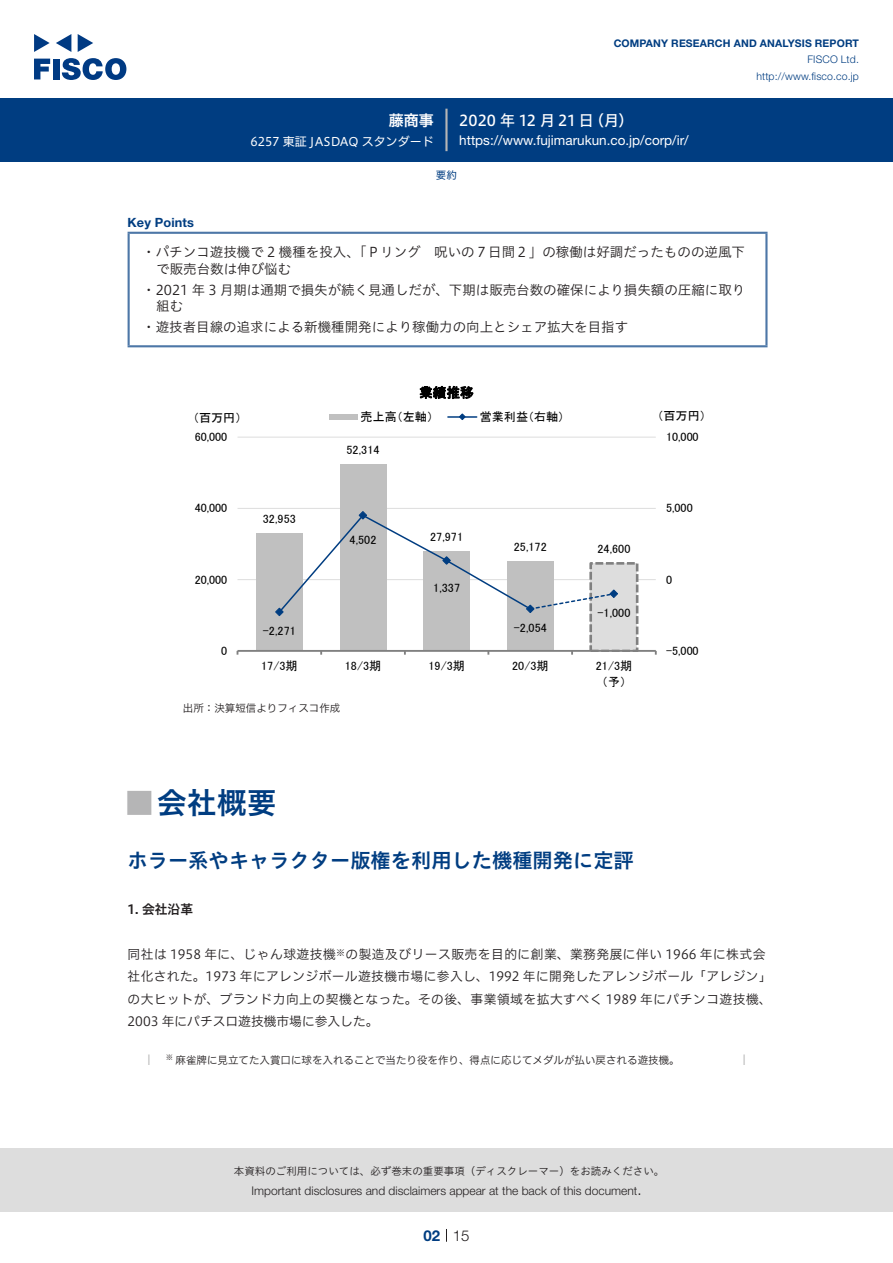
<style>
.page{position:relative;width:893px;height:1263px;background:#fff}
.page>*{position:absolute;margin:0;border:0;box-sizing:border-box;transform-origin:0 0}
.t1{font:30px "Hiragino UD Sans Std N W6";color:#003d81}
.t2{font:700 24px "Koz Go Pro";color:#b5b5b6}
.t3{font:20.25px "Hiragino UD Sans Std W6";color:#003d81}
.t4{font:15px "Hiragino UD Sans F Std N W5";letter-spacing:.005em;color:#fff}
.t5{font:300 15px "Helvetica Neue LT Std";color:#231f20}
.t6{font:15px "Hiragino UD Sans F Std N W6";color:#fff}
.t7{font:700 15px "Helvetica Neue LT Std";color:#003d81}
.t8{font:13.5px/16.5px "Hiragino UD Sans Std W3";color:#231f20}
.t9{font:13.5px "Helvetica Neue LT Std";color:#fff}
.t10{font:13.5px "MS P Gothic";color:#000}
.t11{font:12.75px/22.5px "Hiragino UD Sans F Std N W3";letter-spacing:.04em;color:#231f20}
.t12{font:700 12.75px "Helvetica Neue LT Std";letter-spacing:.015em;color:#003d81}
.t13{font:12.75px "Hiragino UD Sans F Std N W6";color:#231f20}
.t14{font:12.15px "MS P Gothic";color:#000}
.t15{font:12px "MS P Gothic";letter-spacing:.005em;color:#000}
.t16{font:300 12px "Helvetica Neue LT Std";color:#231f20}
.t17{font:12px "Hiragino UD Sans F Std N W4";color:#fff}
.t18{font:10.5px "Hiragino UD Sans F Std N W3";color:#231f20}
.t19{font:10.5px "Hiragino UD Sans Std W3";color:#231f20}
.t20{font:700 10.5px "Helvetica Neue LT Std";letter-spacing:.015em;color:#003d81}
.t21{font:300 10.5px/16.5px "Helvetica Neue LT Std";letter-spacing:.015em;color:#003d81;text-align:right}
.t22{font:10.5px "Hiragino UD Sans F Std N W4";color:#003d81}
.t23{font:8.85px "Hiragino UD Sans F Std N W3";color:#231f20}
.t24{font:7.35px "Hiragino UD Sans F Std N W3";color:#231f20}
</style>
<div class="page">
<div style="left:0;top:1148px;width:893px;height:64px;background:#ddd"></div>
<svg style="left:34px;top:59px;width:16px;height:20px"></svg>
<div style="left:53px;top:59px;width:6px;height:20px;background:#003a83"></div>
<svg style="left:62px;top:58px;width:64px;height:22px"></svg>
<svg style="left:34px;top:34px;width:16px;height:18px"></svg>
<svg style="left:78px;top:34px;width:15px;height:18px"></svg>
<svg style="left:56px;top:34px;width:15px;height:18px"></svg>
<div style="left:0;top:98px;width:893px;height:64px;background:#003d81"></div>
<hr style="left:445px;top:109px;width:3px;height:42px;background:#b5b5b6">
<svg style="left:446px;top:1229px;width:1px;height:13px"></svg>
<hr style="left:128px;top:234px;width:2px;height:111px;background:#4d77a7">
<hr style="left:128px;top:232px;width:639px;height:2px;background:#4d77a7">
<hr style="left:765px;top:234px;width:2px;height:111px;background:#4d77a7">
<hr style="left:128px;top:345px;width:639px;height:2px;background:#4d77a7">
<hr style="left:237px;top:579px;width:419px;height:1px;background:#ddd">
<hr style="left:237px;top:508px;width:419px;height:1px;background:#ddd">
<hr style="left:237px;top:437px;width:419px;height:1px;background:#ddd">
<div style="left:256px;top:534px;width:47px;height:117px;background:#c0c0c0"></div>
<div style="left:340px;top:464px;width:46px;height:187px;background:#c0c0c0"></div>
<div style="left:423px;top:551px;width:47px;height:100px;background:#c0c0c0"></div>
<div style="left:507px;top:561px;width:47px;height:90px;background:#c0c0c0"></div>
<div style="left:591px;top:563px;width:46px;height:88px;background:#ddd"></div>
<div style="left:589px;top:562px;width:49px;height:90px;border:3px dashed #808080"></div>
<hr style="left:237px;top:650px;width:419px;height:2px;background:#808080">
<svg style="left:275px;top:510px;width:344px;height:107px"></svg>
<div style="left:329px;top:414px;width:29px;height:6px;background:#c0c0c0"></div>
<hr style="left:448px;top:416px;width:29px;height:2px;background:#003d81">
<svg style="left:458px;top:413px;width:8px;height:7px"></svg>
<svg style="left:148px;top:1054px;width:2px;height:11px"></svg>
<svg style="left:743px;top:1054px;width:2px;height:11px"></svg>
<p class="t6" style="left:389px;top:109px;width:46px">藤商事</p>
<p class="t17" style="left:250px;top:132px;width:185px">6257 東証 JASDAQ スタンダード</p>
<p class="t20" style="left:614px;top:37px;width:247px">COMPANY RESEARCH AND ANALYSIS REPORT</p>
<p class="t21" style="left:756px;top:51px;width:104px">FISCO Ltd. http://www.fisco.co j p.</p>
<p class="t4" style="left:589px;top:109px;width:46px">（月(</p>
<p class="t4" style="left:459px;top:109px;width:136px">2020 年 12 月 21日</p>
<p class="t9" style="left:459px;top:132px;width:231px">https://www.fujimarukun.co j p. /corp /i r/</p>
<p class="t22" style="left:436px;top:167px;width:22px">要約</p>
<p class="t12" style="left:128px;top:215px;width:68px">Key Points</p>
<p class="t8" style="left:156px;top:243px;width:590px;text-indent:-14px">・パチンコ遊技機で 2 機種を投入、「Ｐリング　呪いの７日間２」の稼働は好調だったものの逆風下で販売台数は伸び悩む</p>
<p class="t8" style="left:156px;top:281px;width:590px;text-indent:-14px">・2021 年 3 月期は通期で損失が続く見通しだが、下期は販売台数の確保により損失額の圧縮に取り組む</p>
<p class="t8" style="left:142px;top:318px;width:488px">・遊技者目線の追求による新機種開発により稼働力の向上とシェア拡大を目指す</p>
<p class="t15" style="left:193px;top:411px;width:50px">（百万円）</p>
<p class="t15" style="left:195px;top:431px;width:34px">60,000</p>
<p class="t15" style="left:195px;top:502px;width:34px">40,000</p>
<p class="t15" style="left:195px;top:573px;width:34px">20,000</p>
<p class="t15" style="left:221px;top:645px;width:8px">0</p>
<p class="t15" style="left:263px;top:513px;width:34px">32,953</p>
<p class="t15" style="left:263px;top:624px;width:34px">-2,271</p>
<p class="t15" style="left:261px;top:660px;width:38px">17/3期</p>
<p class="t10" style="left:419px;top:386px;width:56px">業績推移</p>
<p class="t14" style="left:361px;top:410px;width:74px">売上高（左軸）</p>
<p class="t15" style="left:346px;top:444px;width:34px">52,314</p>
<p class="t14" style="left:480px;top:410px;width:86px">営業利益（右軸(</p>
<p class="t15" style="left:350px;top:534px;width:28px">4,502</p>
<p class="t15" style="left:345px;top:660px;width:38px">18/3期</p>
<p class="t15" style="left:430px;top:531px;width:34px">27,971</p>
<p class="t15" style="left:433px;top:582px;width:28px">1,337</p>
<p class="t15" style="left:428px;top:660px;width:38px">19/3期</p>
<p class="t15" style="left:514px;top:541px;width:34px">25,172</p>
<p class="t15" style="left:514px;top:621px;width:34px">-2,054</p>
<p class="t15" style="left:512px;top:660px;width:38px">20/3期</p>
<p class="t18" style="left:183px;top:700px;width:159px">出所：決算短信よりフィスコ作成</p>
<p class="t15" style="left:597px;top:543px;width:34px">24,600</p>
<p class="t15" style="left:597px;top:606px;width:34px">-1,000</p>
<p class="t15" style="left:596px;top:660px;width:38px">21/3期</p>
<p class="t15" style="left:602px;top:676px;width:26px">予（ (</p>
<p class="t15" style="left:657px;top:410px;width:50px">（百万円(</p>
<p class="t15" style="left:666px;top:431px;width:34px">10,000</p>
<p class="t15" style="left:666px;top:502px;width:28px">5,000</p>
<p class="t15" style="left:666px;top:573px;width:8px">0</p>
<p class="t15" style="left:666px;top:645px;width:34px">-5,000</p>
<h1 class="t1" style="left:157px;top:780px;width:121px">会社概要</h1>
<h2 class="t2" style="left:128px;top:787px;width:25px">█</h2>
<h3 class="t3" style="left:128px;top:845px;width:508px">ホラー系やキャラクター版権を利用した機種開発に定評</h3>
<p class="t13" style="left:128px;top:899px;width:67px">1. 会社沿革</p>
<p class="t11" style="left:345px;top:942px;width:421px">の製造及びリース販売を目的に創業、業務発展に伴い 1966 年に株式会</p>
<p class="t11" style="left:128px;top:942px;width:646px">同社は 1958 年に、じゃん球遊技機<br>社化された。1973 年にアレンジボール遊技機市場に参入し、1992 年に開発したアレンジボール「アレジン「の大ヒットが、ブランド力向上の契機となった。その後、事業領域を拡大すべく 1989 年にパチンコ遊技機、2003 年にパチスロ遊技機市場に参入した。</p>
<p class="t18" style="left:176px;top:1052px;width:505px">麻雀牌に見立てた入賞口に球を入れることで当たり役を作り、得点に応じてメダルが払い戻される遊技機。</p>
<p class="t23" style="left:336px;top:946px;width:10px">※</p>
<p class="t24" style="left:166px;top:1051px;width:9px">※</p>
<p class="t19" style="left:234px;top:1163px;width:432px">本資料のご利用については、必ず巻末の重要事項（ディスクレーマー）をお読みください。</p>
<p class="t5" style="left:637px;top:1180px;width:6px">.</p>
<p class="t16" style="left:251px;top:1183px;width:387px">Important disclosures and disclaimers appear at the back of this document</p>
<p class="t7" style="left:423px;top:1226px;width:18px">02</p>
<p class="t5" style="left:453px;top:1226px;width:18px">15</p>
</div>
